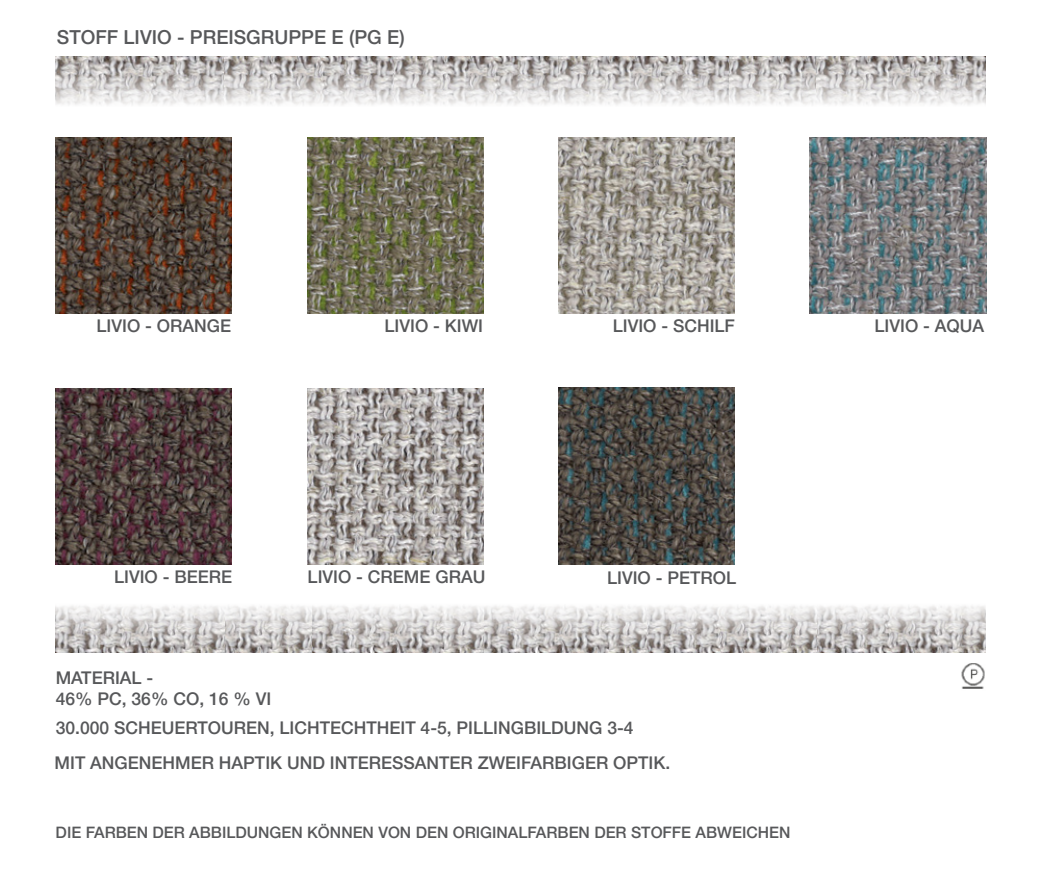
<style>
.page{position:relative;width:1042px;height:893px;background:#fff}
.page>*{position:absolute;margin:0;border:0;box-sizing:border-box;transform-origin:0 0}
.t1{font:500 19.25px "Helvetica Neue LT";color:#57585a}
.t2{font:500 17.5px/21px "Helvetica Neue LT";color:#57585a}
.t3{font:500 15.75px "Helvetica Neue LT";color:#57585a}
</style>
<div class="page">
<img style="left:56px;top:137px;width:176px;height:176px">
<img style="left:307px;top:138px;width:176px;height:176px">
<img style="left:559px;top:137px;width:176px;height:176px">
<img style="left:810px;top:137px;width:176px;height:176px">
<img style="left:56px;top:388px;width:176px;height:176px">
<img style="left:307px;top:388px;width:176px;height:176px">
<img style="left:56px;top:57px;width:168px;height:48px">
<img style="left:224px;top:57px;width:170px;height:48px">
<img style="left:394px;top:57px;width:164px;height:48px">
<img style="left:558px;top:57px;width:258px;height:48px">
<img style="left:816px;top:57px;width:169px;height:48px">
<img style="left:961px;top:663px;width:24px;height:26px">
<img style="left:559px;top:388px;width:176px;height:176px">
<img style="left:817px;top:606px;width:168px;height:47px">
<img style="left:647px;top:606px;width:170px;height:47px">
<img style="left:483px;top:606px;width:164px;height:47px">
<img style="left:312px;top:606px;width:171px;height:47px">
<img style="left:225px;top:606px;width:87px;height:47px">
<img style="left:56px;top:606px;width:169px;height:47px">
<p class="t1" style="left:57px;top:26px;width:349px">STOFF LIVIO - PREISGRUPPE E (PG E)</p>
<p class="t2" style="left:97px;top:315px;width:136px">LIVIO - ORANGE</p>
<p class="t2" style="left:384px;top:315px;width:100px">LIVIO - KIWI</p>
<p class="t2" style="left:613px;top:315px;width:124px">LIVIO - SCHILF</p>
<p class="t2" style="left:874px;top:315px;width:111px">LIVIO - AQUA</p>
<p class="t2" style="left:114px;top:566px;width:120px">LIVIO - BEERE</p>
<p class="t2" style="left:308px;top:566px;width:179px">LIVIO - CREME GRAU</p>
<p class="t2" style="left:56px;top:667px;width:217px">MATERIAL -<br>46% PC, 36% CO, 16 % VI</p>
<p class="t2" style="left:607px;top:567px;width:131px">LIVIO - PETROL</p>
<p class="t2" style="left:55px;top:710px;width:617px;line-height:35px">30.000 SCHEUERTOUREN, LICHTECHTHEIT 4-5, PILLINGBILDUNG 3-4<br>MIT ANGENEHMER HAPTIK UND INTERESSANTER ZWEIFARBIGER OPTIK.</p>
<p class="t3" style="left:56px;top:823px;width:736px">DIE FARBEN DER ABBILDUNGEN KÖNNEN VON DEN ORIGINALFARBEN DER STOFFE ABWEICHEN</p>
</div>
